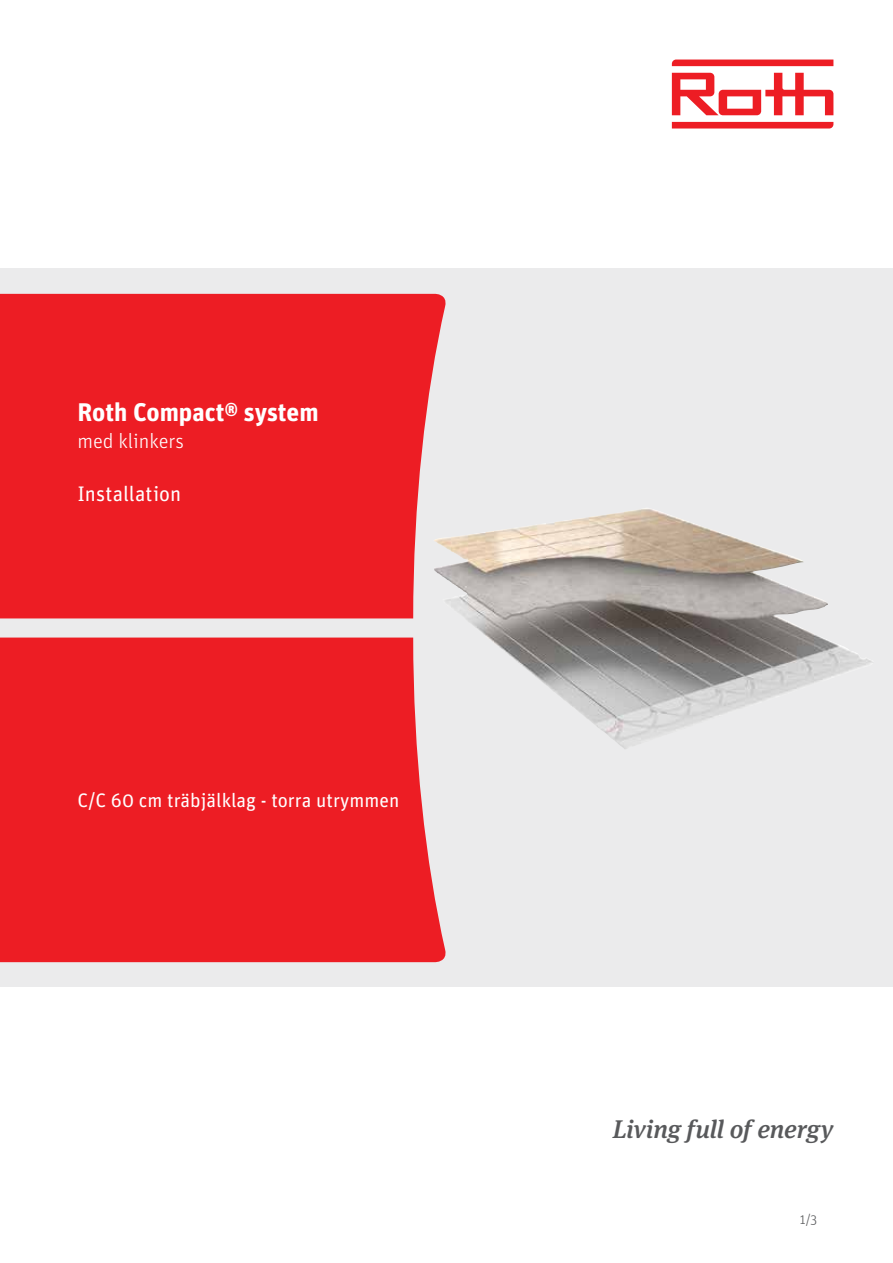
<style>
.page{position:relative;width:893px;height:1263px;background:#fff}
.page>*{position:absolute;margin:0;border:0;box-sizing:border-box;transform-origin:0 0}
.t1{font:italic 500 25.5px "Meta Serif OT";letter-spacing:-.005em;color:#58595b}
.t2{font:700 25.5px "Unit OT";color:#fff}
.t3{font:21px "Unit OT";letter-spacing:.005em;color:#fff}
.t4{font:300 21px "Unit OT";color:#fff}
.t5{font:19.5px "Unit OT";color:#fff}
.t6{font:300 13.5px "Unit OT";color:#58595b}
</style>
<div class="page">
<svg style="left:672px;top:122px;width:161px;height:7px"></svg>
<svg style="left:672px;top:60px;width:161px;height:6px"></svg>
<svg style="left:672px;top:73px;width:161px;height:42px"></svg>
<div style="left:0;top:268px;width:893px;height:718px;background:#ebebec"></div>
<img style="left:448px;top:508px;width:423px;height:241px">
<div style="left:0;top:294px;width:448px;height:324px;background:#ed1d24"></div>
<div style="left:0;top:637px;width:446px;height:325px;background:#ed1d24"></div>
<h1 class="t2" style="left:77px;top:396px;width:243px">Roth Compact® system</h1>
<p class="t4" style="left:77px;top:428px;width:108px">med klinkers</p>
<p class="t3" style="left:77px;top:481px;width:105px">Installation</p>
<p class="t5" style="left:77px;top:788px;width:323px">C/C 60 cm träbjälklag - torra utrymmen</p>
<h1 class="t1" style="left:613px;top:1113px;width:222px">Living full of energy</h1>
<p class="t6" style="left:800px;top:1211px;width:19px">1/3</p>
</div>
